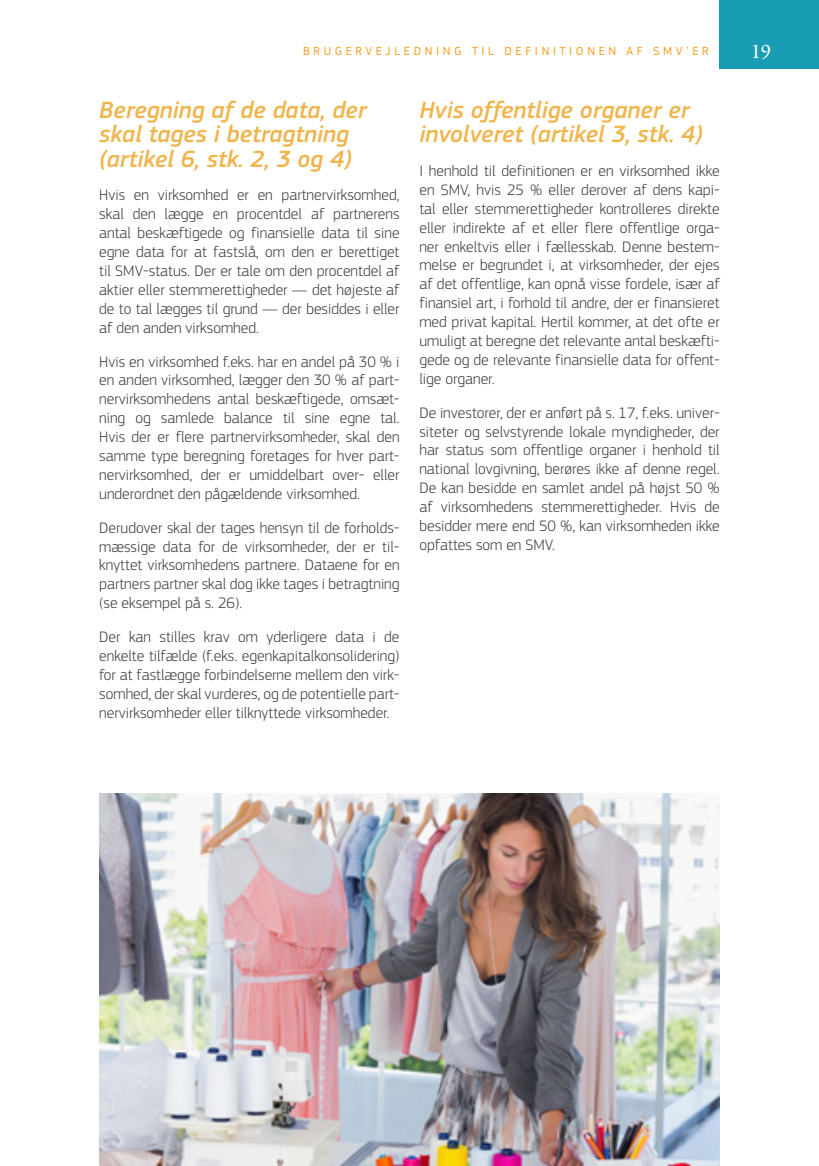
<style>
.page{position:relative;width:819px;height:1166px;background:#fff}
.page>*{position:absolute;margin:0;border:0;box-sizing:border-box;transform-origin:0 0}
.title_2_orange{font:italic 500 24.5px/24.5px "EC Square Sans Pro";color:#f0b54d}
.t1{font:21px "Garamond Premr Pro";color:#fff}
.body{font:300 15.75px/18.9px "EC Square Sans Pro";color:#3e3e3f;text-align:justify}
.t2{font:12.25px "EC Square Sans Pro";letter-spacing:.295em;color:#f89c1c}
</style>
<div class="page">
<div style="left:719px;top:0;width:100px;height:68px;background:#179cb4"></div>
<img style="left:99px;top:794px;width:620px;height:372px">
<p class="t2" style="left:303px;top:44px;width:31px">BRUGE</p>
<p class="t2" style="left:355px;top:44px;width:50px">RVE JLEDNING</p>
<p class="t2" style="left:472px;top:44px;width:9px">TIL</p>
<p class="t2" style="left:504px;top:44px;width:11px">DEFINITIONEN</p>
<p class="t2" style="left:626px;top:44px;width:9px">AF</p>
<p class="t2" style="left:653px;top:44px;width:57px">SMV’E R</p>
<h2 class="t1" style="left:750px;top:39px;width:22px">19</h2>
<p class="title_2_orange" style="left:99px;top:98px;width:269px">Beregning af de data, der skal tages i betragtning (artikel 6, stk. 2, 3 og 4)</p>
<p class="body" style="left:99px;top:186px;width:302px">Hvis en virksomhed er en partnervirksomhed, skal den lægge en procentdel af partnerens antal beskæftigede og finansielle data til sine egne data for at fastslå, om den er berettiget til SMV-status. Der er tale om den procentdel af aktier eller stemmerettigheder — det højeste af de to tal lægges til grund — der besiddes i eller af den anden virksomhed.</p>
<p class="body" style="left:99px;top:352px;width:302px">Hvis en virksomhed f.eks. har en andel på 30 % i en anden virksomhed, lægger den 30 % af part&shy;nervirksomhedens antal beskæftigede, omsæt&shy;ning og samlede balance til sine egne tal.<br>Hvis der er flere partnervirksomheder, skal den samme type beregning foretages for hver part&shy;nervirksomhed, der er umiddelbart over- eller underordnet den pågældende virksomhed.</p>
<p class="body" style="left:99px;top:518px;width:302px">Derudover skal der tages hensyn til de forholds&shy;mæssige data for de virksomheder, der er til&shy;knyttet virksomhedens partnere. Dataene for en partners partner skal dog ikke tages i betragtning (se eksempel på s. 26).</p>
<p class="body" style="left:99px;top:627px;width:302px">Der kan stilles krav om yderligere data i de enkelte tilfælde (f.eks. egenkapitalkonsolidering) for at fastlægge forbindelserne mellem den virk&shy;somhed, der skal vurderes, og de potentielle part&shy;nervirksomheder eller tilknyttede virksomheder.</p>
<p class="title_2_orange" style="left:419px;top:98px;width:285px">Hvis offentlige organer er involveret (artikel 3, stk. 4)</p>
<p class="body" style="left:419px;top:161px;width:302px">I henhold til definitionen er en virksomhed ikke en SMV, hvis 25 % eller derover af dens kapi&shy;tal eller stemmerettigheder kontrolleres direkte eller indirekte af et eller flere offentlige orga&shy;ner enkeltvis eller i fællesskab. Denne bestem&shy;melse er begrundet i, at virksomheder, der ejes af det offentlige, kan opnå visse fordele, især af finansiel art, i forhold til andre, der er finansieret med privat kapital. Hertil kommer, at det ofte er umuligt at beregne det relevante antal beskæfti&shy;gede og de relevante finansielle data for offent&shy;lige organer.</p>
<p class="body" style="left:419px;top:403px;width:302px">De investorer, der er anført på s. 17, f.eks. univer&shy;siteter og selvstyrende lokale myndigheder, der har status som offentlige organer i henhold til national lovgivning, berøres ikke af denne regel.<br>De kan besidde en samlet andel på højst 50 % af virksomhedens stemmerettigheder. Hvis de besidder mere end 50 %, kan virksomheden ikke opfattes som en SMV.</p>
</div>
